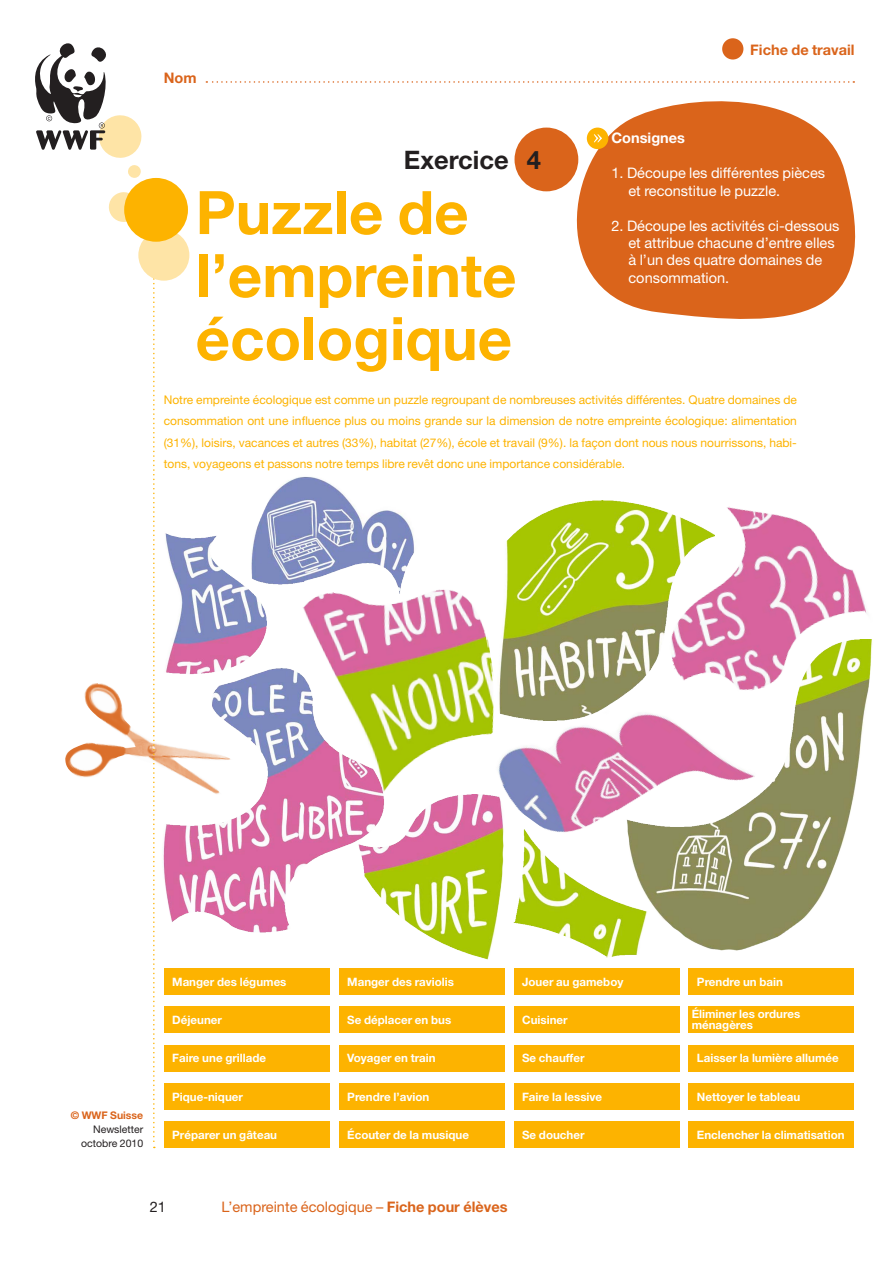
<style>
.page{position:relative;width:893px;height:1263px;background:#fff}
.page>*{position:absolute;margin:0;border:0;box-sizing:border-box;transform-origin:0 0}
.TITOLO__pagina_-_col{font:700 60px/63px "Helvetica Neue";color:#fdb300}
.ESERCIZIO{font:700 25.5px "Helvetica Neue";color:#231f20}
.COMPITO_PICCOLO{font:14.55px/17.4px "Helvetica Neue";color:#fff}
.t1{font:14.55px "Helvetica Neue";color:#da641b}
.SCHEDA{font:700 14.55px "Helvetica Neue";color:#da641b}
.COMPITO_PICCOLO-2{font:700 14.55px "Helvetica Neue";color:#fff}
.NOME{font:700 14.55px "Helvetica Neue";color:#da641b}
.t2{font:14.55px "Helvetica Neue";color:#231f20}
.NOTE{font:12px/21.3px "Helvetica Neue";color:#fdb300;text-align:justify}
.NOTE-2{font:700 11.55px "Helvetica Neue";color:#fff}
.t3{font:10.5px/14.2px "Helvetica Neue";color:#231f20;text-align:right}
.t4{font:700 10.5px "Helvetica Neue";color:#da641b}
.s1{font-weight:700}
</style>
<div class="page">
<img style="left:303px;top:589px;width:186px;height:190px">
<img style="left:502px;top:500px;width:139px;height:146px">
<img style="left:626px;top:639px;width:240px;height:312px">
<svg style="left:545px;top:101px;width:311px;height:218px;fill:#da641b"></svg>
<div style="left:514px;top:128px;width:64px;height:63px;background:#da641b;border-radius:50%"></div>
<div style="left:587px;top:128px;width:21px;height:21px;background:#fdb300;border-radius:50%"></div>
<svg style="left:594px;top:134px;width:8px;height:8px"></svg>
<img style="left:65px;top:683px;width:81px;height:94px">
<div style="left:164px;top:968px;width:166px;height:27px;background:#fdb300"></div>
<div style="left:339px;top:968px;width:166px;height:27px;background:#fdb300"></div>
<div style="left:514px;top:968px;width:165px;height:27px;background:#fdb300"></div>
<div style="left:688px;top:968px;width:166px;height:27px;background:#fdb300"></div>
<div style="left:164px;top:1045px;width:166px;height:26px;background:#fdb300"></div>
<div style="left:339px;top:1045px;width:166px;height:26px;background:#fdb300"></div>
<div style="left:514px;top:1045px;width:165px;height:26px;background:#fdb300"></div>
<div style="left:688px;top:1045px;width:166px;height:26px;background:#fdb300"></div>
<div style="left:164px;top:1083px;width:166px;height:26px;background:#fdb300"></div>
<div style="left:339px;top:1083px;width:166px;height:26px;background:#fdb300"></div>
<div style="left:514px;top:1083px;width:165px;height:26px;background:#fdb300"></div>
<div style="left:688px;top:1083px;width:166px;height:26px;background:#fdb300"></div>
<div style="left:164px;top:1121px;width:166px;height:27px;background:#fdb300"></div>
<div style="left:339px;top:1121px;width:166px;height:27px;background:#fdb300"></div>
<div style="left:514px;top:1121px;width:165px;height:27px;background:#fdb300"></div>
<div style="left:688px;top:1121px;width:166px;height:27px;background:#fdb300"></div>
<div style="left:164px;top:1006px;width:166px;height:27px;background:#fdb300"></div>
<div style="left:339px;top:1006px;width:166px;height:27px;background:#fdb300"></div>
<div style="left:514px;top:1006px;width:165px;height:27px;background:#fdb300"></div>
<div style="left:688px;top:1006px;width:166px;height:27px;background:#fdb300"></div>
<div style="left:722px;top:38px;width:21px;height:22px;background:#da641b;border-radius:50%"></div>
<svg style="left:206px;top:81px;width:648px;height:2px"></svg>
<div style="left:138px;top:230px;width:51px;height:51px;background:#fee4a6;border-radius:50%"></div>
<div style="left:128px;top:165px;width:13px;height:13px;background:#fee4a6;border-radius:6px"></div>
<svg style="left:108px;top:191px;width:22px;height:32px"></svg>
<svg style="left:146px;top:239px;width:23px;height:909px"></svg>
<div style="left:124px;top:178px;width:64px;height:64px;background:#fdb300;border-radius:50%"></div>
<svg style="left:35px;top:43px;width:107px;height:115px"></svg>
<img style="left:146px;top:662px;width:248px;height:289px">
<img style="left:481px;top:646px;width:276px;height:265px">
<img style="left:358px;top:794px;width:146px;height:165px">
<img style="left:513px;top:830px;width:135px;height:127px">
<img style="left:164px;top:531px;width:103px;height:143px">
<img style="left:251px;top:476px;width:170px;height:117px">
<img style="left:641px;top:504px;width:232px;height:203px">
<p class="NOME" style="left:164px;top:69px;width:34px">Nom</p>
<p class="ESERCIZIO" style="left:404px;top:144px;width:139px">Exercice 4</p>
<p class="TITOLO__pagina_-_col" style="left:196px;top:180px;width:322px">Puzzle de l’empreinte écologique</p>
<p class="SCHEDA" style="left:750px;top:41px;width:106px">Fiche de travail</p>
<p class="COMPITO_PICCOLO-2" style="left:611px;top:129px;width:75px">Consignes</p>
<p class="COMPITO_PICCOLO" style="left:628px;top:164px;width:198px;text-indent:-17px">1. Découpe les différentes pièces et reconstitue le puzzle.</p>
<p class="COMPITO_PICCOLO" style="left:628px;top:216px;width:212px;text-indent:-17px">2. Découpe les activités ci-dessous et attribue chacune d’entre elles à l’un des quatre domaines de consommation.</p>
<p class="NOTE" style="left:164px;top:389px;width:635px">Notre empreinte écologique est comme un puzzle regroupant de nombreuses activités différentes. Quatre domaines de consommation ont une influence plus ou moins grande sur la dimension de notre empreinte écologique: alimentation (31%), loisirs, vacances et autres (33%), habitat (27%), école et travail (9%). la façon dont nous nous nourrissons, habi&shy;tons, voyageons et passons notre temps libre revêt donc une importance considérable.</p>
<p class="NOTE-2" style="left:172px;top:974px;width:116px">Manger des légumes</p>
<p class="NOTE-2" style="left:347px;top:974px;width:108px">Manger des raviolis</p>
<p class="NOTE-2" style="left:522px;top:974px;width:103px">Jouer au gameboy</p>
<p class="NOTE-2" style="left:697px;top:974px;width:88px">Prendre un bain</p>
<p class="t4" style="left:71px;top:1108px;width:74px">© WWF Suisse</p>
<p class="t3" style="left:81px;top:1122px;width:64px">Newsletter octobre 2010</p>
<p class="NOTE-2" style="left:172px;top:1013px;width:51px">Déjeuner</p>
<p class="NOTE-2" style="left:347px;top:1013px;width:105px">Se déplacer en bus</p>
<p class="NOTE-2" style="left:522px;top:1013px;width:47px">Cuisiner</p>
<p class="NOTE-2" style="left:692px;top:1007px;width:110px">Éliminer les ordures</p>
<p class="NOTE-2" style="left:692px;top:1018px;width:63px">ménagères</p>
<p class="NOTE-2" style="left:172px;top:1051px;width:95px">Faire une grillade</p>
<p class="NOTE-2" style="left:347px;top:1051px;width:90px">Voyager en train</p>
<p class="NOTE-2" style="left:522px;top:1051px;width:64px">Se chauffer</p>
<p class="NOTE-2" style="left:697px;top:1051px;width:143px">Laisser la lumière allumée</p>
<p class="NOTE-2" style="left:172px;top:1089px;width:72px">Pique-niquer</p>
<p class="NOTE-2" style="left:347px;top:1090px;width:84px">Prendre l’avion</p>
<p class="NOTE-2" style="left:522px;top:1089px;width:82px">Faire la lessive</p>
<p class="NOTE-2" style="left:697px;top:1089px;width:105px">Nettoyer le tableau</p>
<p class="NOTE-2" style="left:172px;top:1128px;width:106px">Préparer un gâteau</p>
<p class="NOTE-2" style="left:347px;top:1128px;width:123px">Écouter de la musique</p>
<p class="NOTE-2" style="left:522px;top:1128px;width:64px">Se doucher</p>
<p class="NOTE-2" style="left:697px;top:1128px;width:149px">Enclencher la climatisation</p>
<p class="t2" style="left:150px;top:1198px;width:18px">21</p>
<p class="t1" style="left:221px;top:1198px;width:288px">L’empreinte écologique – <span class="s1">Fiche pour élèves</span></p>
</div>
